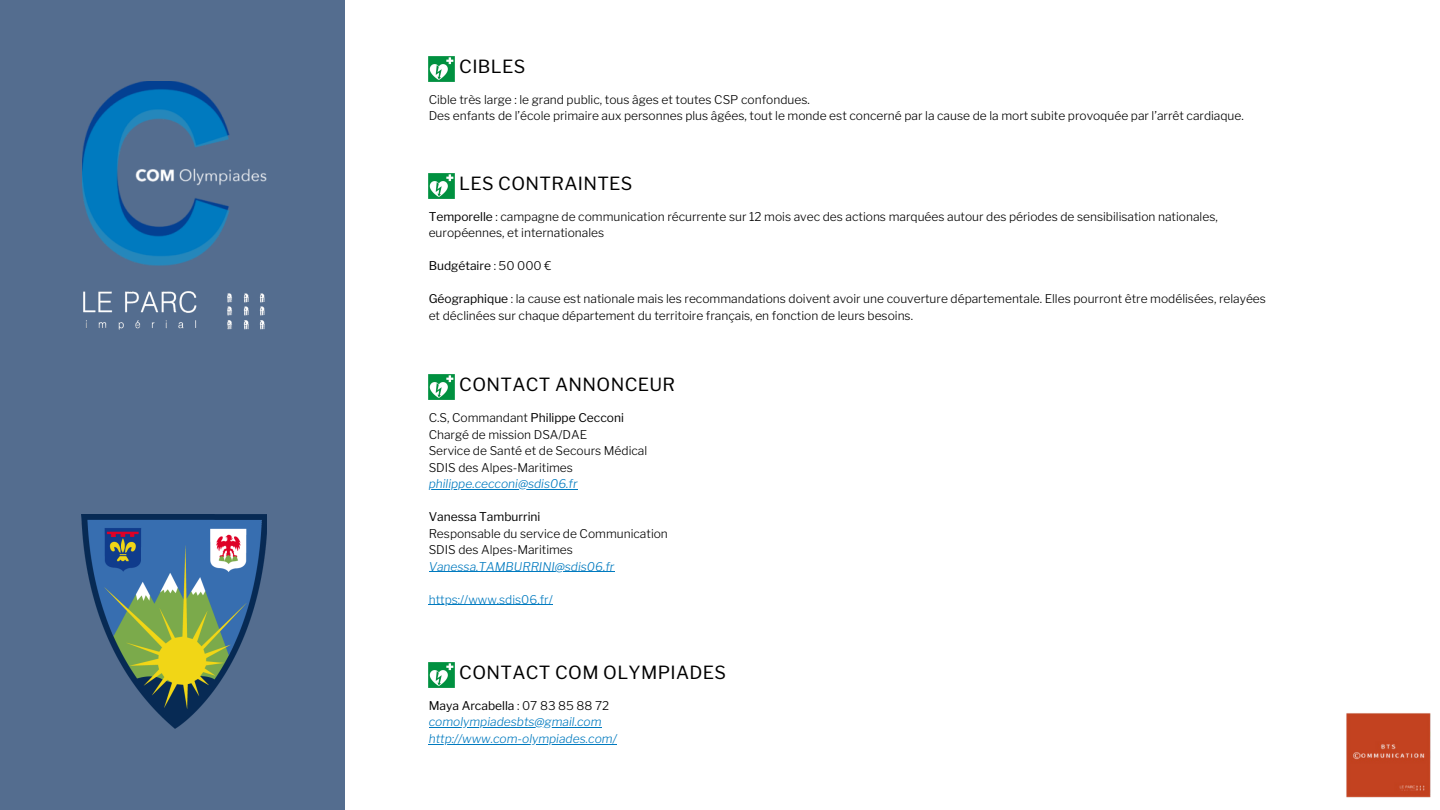
<style>
.page{position:relative;width:1440px;height:810px;background:#fff}
.page>*{position:absolute;margin:0;border:0;box-sizing:border-box;transform-origin:0 0}
.t1{font:18px "Libre Franklin";letter-spacing:.02em;color:#000}
.t2{font:300 12px/16.5px "Libre Franklin";color:#000}
.t3{font:italic 300 12px/16.5px "Libre Franklin";color:#007abf}
.t4{font:12px "Libre Franklin";color:#000}
.t5{font:300 12px "Libre Franklin";color:#007abf}
.s1{font-weight:400}
.s2{font-weight:300}
.s3{font-weight:400;font-style:normal;color:#000}
.s4{font-style:normal;color:#000}
</style>
<div class="page">
<img style="left:429px;top:56px;width:25px;height:26px">
<div style="left:0;top:0;width:345px;height:810px;background:#546d8f"></div>
<img style="left:81px;top:514px;width:186px;height:215px">
<img style="left:82px;top:81px;width:185px;height:185px">
<img style="left:83px;top:291px;width:182px;height:39px">
<hr style="left:429px;top:489px;width:149px;height:1px;background:#007abf">
<hr style="left:429px;top:571px;width:185px;height:1px;background:#007abf">
<hr style="left:429px;top:604px;width:124px;height:1px;background:#007abf">
<hr style="left:429px;top:727px;width:173px;height:1px;background:#007abf">
<hr style="left:429px;top:744px;width:188px;height:1px;background:#007abf">
<img style="left:429px;top:662px;width:25px;height:26px">
<img style="left:429px;top:173px;width:25px;height:26px">
<img style="left:429px;top:374px;width:25px;height:26px">
<img style="left:1346px;top:713px;width:85px;height:85px">
<h1 class="t1" style="left:459px;top:56px;width:68px">CIBLES</h1>
<p class="t2" style="left:429px;top:91px;width:817px">Cible très large : le grand public, tous âges et toutes CSP confondues.<br>Des enfants de l’école primaire aux personnes plus âgées, tout le monde est concerné par la cause de la mort subite provoquée par l’arrêt cardiaque.</p>
<h1 class="t1" style="left:459px;top:173px;width:175px">LES CONTRAINTES</h1>
<p class="t2" style="left:429px;top:208px;width:791px"><span class="s1">Temporelle</span> : campagne de communication récurrente sur 12 mois avec des actions marquées autour des périodes de sensibilisation nationales, européennes, et internationales</p>
<p class="t4" style="left:429px;top:259px;width:124px">Budgétaire <span class="s2">: 50 000 €</span></p>
<p class="t2" style="left:429px;top:291px;width:839px"><span class="s1">Géographique</span> : la cause est nationale mais les recommandations doivent avoir une couverture départementale. Elles pourront être modélisées, relayées et déclinées sur chaque département du territoire français, en fonction de leurs besoins.</p>
<h1 class="t1" style="left:459px;top:374px;width:217px">CONTACT ANNONCEUR</h1>
<p class="t2" style="left:429px;top:409px;width:220px">C.S, Commandant <span class="s1">Philippe Cecconi<br></span>Chargé de mission DSA/DAE<br>Service de Santé et de Secours Médical<br>SDIS des Alpes-Maritimes</p>
<p class="t3" style="left:429px;top:475px;width:150px">philippe.cecconi@sdis06.fr</p>
<p class="t4" style="left:429px;top:509px;width:113px">Vanessa Tamburrini</p>
<p class="t2" style="left:429px;top:525px;width:241px">Responsable du service de Communication<br>SDIS des Alpes-Maritimes</p>
<p class="t3" style="left:429px;top:558px;width:187px">Vanessa.TAMBURRINI@sdis06.fr</p>
<p class="t5" style="left:429px;top:592px;width:126px">https://www.sdis06.fr/</p>
<h1 class="t1" style="left:459px;top:662px;width:268px">CONTACT COM OLYMPIADES</h1>
<p class="t3" style="left:429px;top:697px;width:190px"><span class="s3">Maya Arcabella</span> <span class="s4">: 07 83 85 88 72 </span>comolympiadesbts@gmail.com http://www.com-olympiades.com/</p>
</div>
